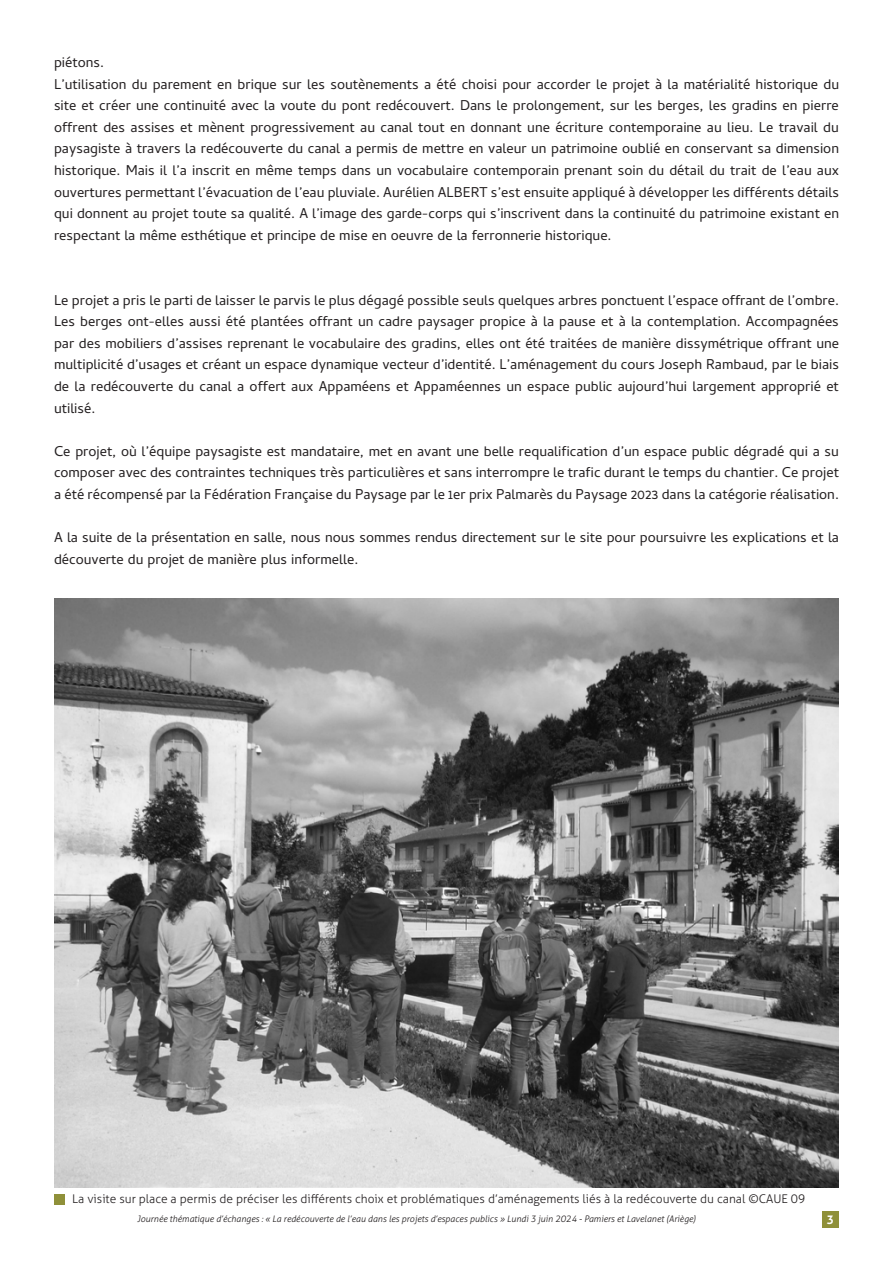
<style>
.page{position:relative;width:893px;height:1263px;background:#fff}
.page>*{position:absolute;margin:0;border:0;box-sizing:border-box;transform-origin:0 0}
.t1{font:18px/21.6px "Cambay Devanagari";color:#231f20;text-align:justify}
.t2{font:300 12px "Aller";color:#231f20}
.t3{font:700 12px "Aller";color:#fff}
.t4{font:italic 300 9px "Aller";color:#231f20}
</style>
<div class="page">
<div style="left:822px;top:1211px;width:17px;height:17px;background:#8f9039"></div>
<img style="left:54px;top:599px;width:785px;height:589px">
<div style="left:54px;top:1194px;width:11px;height:11px;background:#8f9039"></div>
<p class="t1" style="left:54px;top:54px;width:52px">piétons.</p>
<p class="t1" style="left:54px;top:75px;width:787px">L’utilisation du parement en brique sur les soutènements a été choisi pour accorder le projet à la matérialité historique du site et créer une continuité avec la voute du pont redécouvert. Dans le prolongement, sur les berges, les gradins en pierre offrent des assises et mènent progressivement au canal tout en donnant une écriture contemporaine au lieu. Le travail du paysagiste à travers la redécouverte du canal a permis de mettre en valeur un patrimoine oublié en conservant sa dimension historique. Mais il l’a inscrit en même temps dans un vocabulaire contemporain prenant soin du détail du trait de l’eau aux ouvertures permettant l’évacuation de l’eau pluviale. Aurélien ALBERT s’est ensuite appliqué à développer les différents détails qui donnent au projet toute sa qualité. A l’image des garde-corps qui s’inscrivent dans la continuité du patrimoine existant en respectant la même esthétique et principe de mise en oeuvre de la ferronnerie historique.</p>
<p class="t1" style="left:54px;top:291px;width:787px">Le projet a pris le parti de laisser le parvis le plus dégagé possible seuls quelques arbres ponctuent l’espace offrant de l’ombre.<br>Les berges ont-elles aussi été plantées offrant un cadre paysager propice à la pause et à la contemplation. Accompagnées par des mobiliers d’assises reprenant le vocabulaire des gradins, elles ont été traitées de manière dissymétrique offrant une multiplicité d’usages et créant un espace dynamique vecteur d’identité. L’aménagement du cours Joseph Rambaud, par le biais de la redécouverte du canal a offert aux Appaméens et Appaméennes un espace public aujourd’hui largement approprié et utilisé.</p>
<p class="t1" style="left:54px;top:443px;width:786px">Ce projet, où l’équipe paysagiste est mandataire, met en avant une belle requalification d’un espace public dégradé qui a su composer avec des contraintes techniques très particulières et sans interrompre le trafic durant le temps du chantier. Ce projet a été récompensé par la Fédération Française du Paysage par le 1er prix Palmarès du Paysage 2023 dans la catégorie réalisation.</p>
<p class="t1" style="left:54px;top:529px;width:786px">A la suite de la présentation en salle, nous nous sommes rendus directement sur le site pour poursuivre les explications et la découverte du projet de manière plus informelle.</p>
<p class="t2" style="left:72px;top:1192px;width:735px">La visite sur place a permis de préciser les différents choix et problématiques d’aménagements liés à la redécouverte du canal ©CAUE 09</p>
<p class="t4" style="left:137px;top:1214px;width:560px">Journée thématique d’échanges : « La redécouverte de l’eau dans les projets d’espaces publics » Lundi 3 juin 2024 - Pamiers et Lavelanet (Ariège)</p>
<p class="t3" style="left:827px;top:1212px;width:9px">3</p>
</div>
